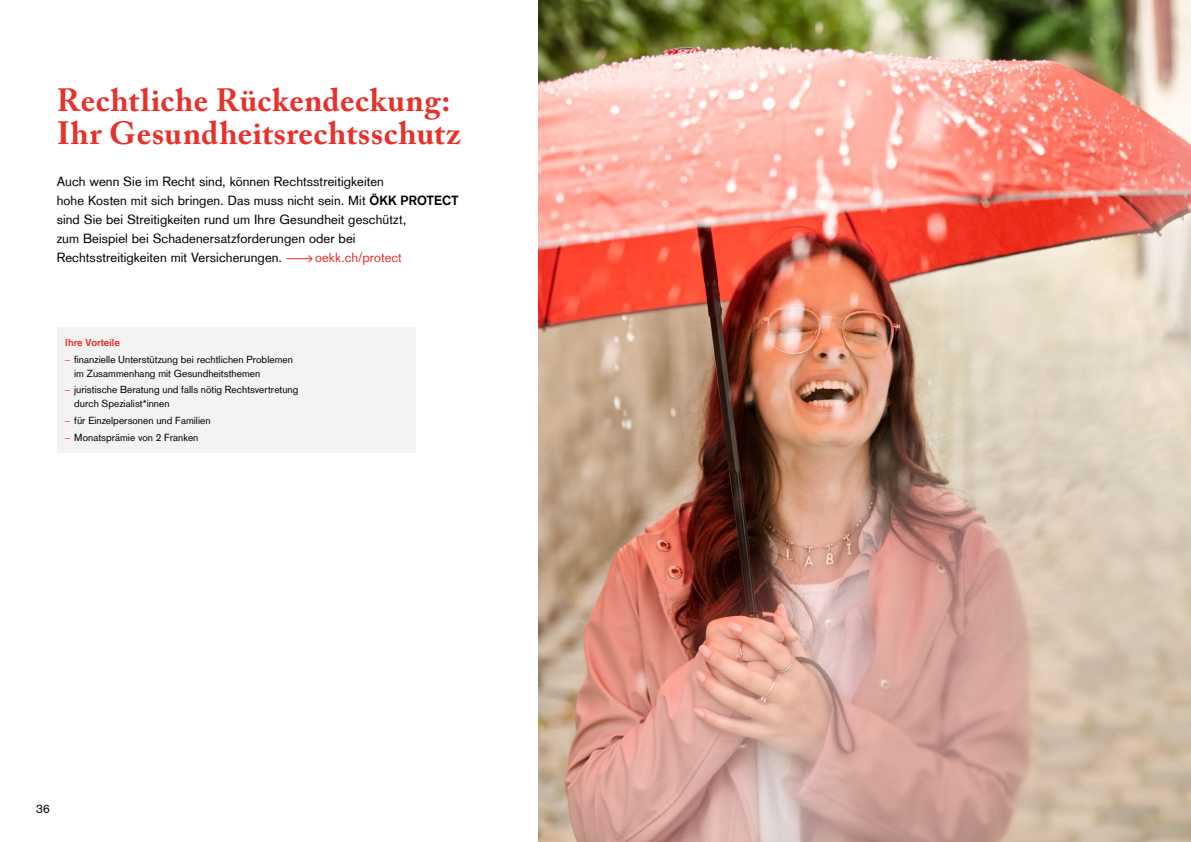
<style>
.page{position:relative;width:1191px;height:842px;background:#fff}
.page>*{position:absolute;margin:0;border:0;box-sizing:border-box;transform-origin:0 0}
.t1{font:700 32px/33px "Adobe Caslon Pro";letter-spacing:.015em;color:#e5322b}
.t2{font:13px/19px "Basic Commercial LT Com";letter-spacing:.01em;color:#000}
.t3{font:13px "Basic Commercial LT Com";color:#e5322b}
.t4{font:12px "Basic Commercial LT Com";color:#000}
.t5{font:10px/14px "Basic Commercial LT Com";letter-spacing:.005em;color:#000}
.t6{font:700 10px "Basic Commercial LT Com";color:#e5322b}
.s1{font-weight:700}
.s2{color:#e5322b}
</style>
<div class="page">
<img style="left:539px;top:0;width:652px;height:842px">
<svg style="left:286px;top:255px;width:27px;height:8px"></svg>
<div style="left:57px;top:327px;width:358px;height:125px;background:#f3f3f3"></div>
<h1 class="t1" style="left:57px;top:84px;width:405px">Rechtliche Rückendeckung:<br>Ihr Gesundheitsrechtsschutz</h1>
<p class="t2" style="left:57px;top:172px;width:403px">Auch wenn Sie im Recht sind, können Rechtsstreitigkeiten<br>hohe Kosten mit sich bringen. Das muss nicht sein. Mit <span class="s1">ÖKK PROTECT </span>sind Sie bei Streitigkeiten rund um Ihre Gesundheit geschützt,<br>zum Beispiel bei Schadenersatzforderungen oder bei Rechtsstreitigkeiten mit Versicherungen.</p>
<p class="t3" style="left:315px;top:250px;width:88px">oekk.ch/protect</p>
<p class="t6" style="left:65px;top:336px;width:56px">Ihre Vorteile</p>
<p class="t5" style="left:74px;top:352px;width:220px;text-indent:-9px"><span class="s2">–</span> finanzielle Unterstützung bei rechtlichen Problemen im Zusammenhang mit Gesundheitsthemen</p>
<p class="t5" style="left:74px;top:383px;width:226px;text-indent:-9px"><span class="s2">–</span> juristische Beratung und falls nötig Rechtsvertretung durch Spezialist*innen</p>
<p class="t5" style="left:65px;top:414px;width:147px"><span class="s2">–</span> für Einzelpersonen und Familien</p>
<p class="t5" style="left:65px;top:431px;width:135px"><span class="s2">–</span> Monatsprämie von 2 Franken</p>
<p class="t4" style="left:36px;top:801px;width:15px">36</p>
</div>
